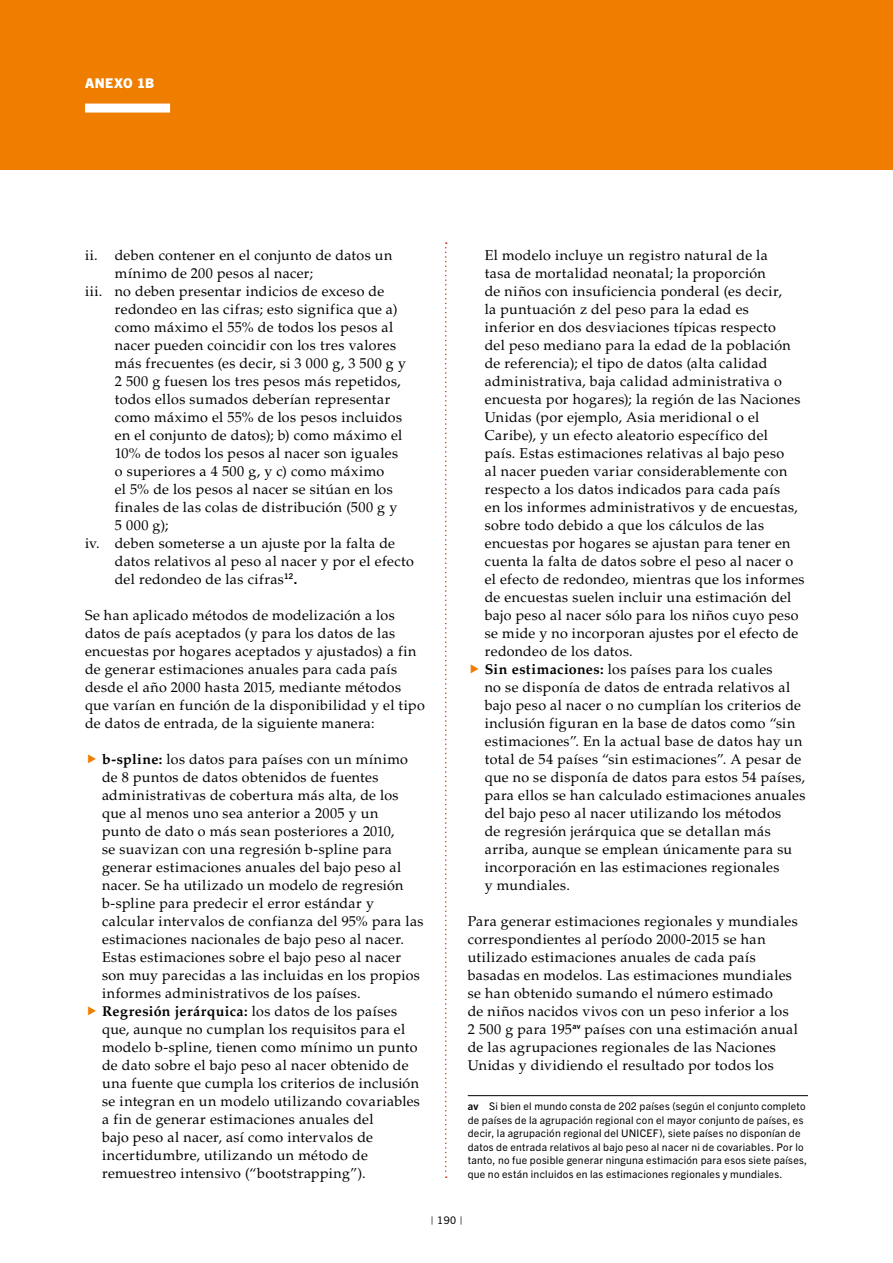
<style>
.page{position:relative;width:893px;height:1263px;background:#fff}
.page>*{position:absolute;margin:0;border:0;box-sizing:border-box;transform-origin:0 0}
.t1{font:14.25px/18px "Palatino LT Std";letter-spacing:.02em;color:#000}
.t2{font:800 13.5px "Trade Gothic Next LT Pro";letter-spacing:.04em;color:#fff}
.t3{font:10.5px/13.5px "Trade Gothic Next LT Pro";letter-spacing:.025em;color:#000}
.s1{font-family:"Trade Gothic Next LT Pro";font-weight:700;font-size:13.5px}
.s2{font-weight:700}
</style>
<div class="page">
<svg style="left:445px;top:242px;width:2px;height:936px"></svg>
<div style="left:0;top:0;width:893px;height:170px;background:#ef7d00"></div>
<div style="left:85px;top:104px;width:85px;height:9px;background:#fff"></div>
<hr style="left:468px;top:1095px;width:340px;height:1px;background:#000">
<p class="t2" style="left:85px;top:74px;width:71px">ANEXO 1B</p>
<p class="t1" style="left:85px;top:246px;width:309px">ii. deben contener en el conjunto de datos un</p>
<p class="t1" style="left:115px;top:264px;width:200px">mínimo de 200 pesos al nacer;</p>
<p class="t1" style="left:85px;top:282px;width:301px">iii. no deben presentar indicios de exceso de</p>
<p class="t1" style="left:115px;top:300px;width:284px">redondeo en las cifras; esto significa que a)</p>
<p class="t1" style="left:115px;top:318px;width:280px">como máximo el 55% de todos los pesos al</p>
<p class="t1" style="left:115px;top:336px;width:283px">nacer pueden coincidir con los tres valores</p>
<p class="t1" style="left:115px;top:354px;width:293px">más frecuentes (es decir, si 3 000 g, 3 500 g y</p>
<p class="t1" style="left:115px;top:372px;width:287px">2 500 g fuesen los tres pesos más repetidos,</p>
<p class="t1" style="left:115px;top:390px;width:277px">todos ellos sumados deberían representar</p>
<p class="t1" style="left:115px;top:408px;width:289px">como máximo el 55% de los pesos incluidos</p>
<p class="t1" style="left:115px;top:426px;width:289px">en el conjunto de datos); b) como máximo el</p>
<p class="t1" style="left:115px;top:444px;width:285px">10% de todos los pesos al nacer son iguales</p>
<p class="t1" style="left:115px;top:462px;width:271px">o superiores a 4 500 g, y c) como máximo</p>
<p class="t1" style="left:115px;top:480px;width:280px">el 5% de los pesos al nacer se sitúan en los</p>
<p class="t1" style="left:115px;top:498px;width:284px">finales de las colas de distribución (500 g y</p>
<p class="t1" style="left:115px;top:516px;width:55px">5 000 g);</p>
<p class="t1" style="left:85px;top:534px;width:312px">iv. deben someterse a un ajuste por la falta de</p>
<p class="t1" style="left:115px;top:552px;width:300px">datos relativos al peso al nacer y por el efecto</p>
<p class="t1" style="left:115px;top:570px;width:184px">del redondeo de las cifras<sup>12</sup><span class="s1">.</span></p>
<p class="t1" style="left:85px;top:606px;width:341px">Se han aplicado métodos de modelización a los datos de país aceptados (y para los datos de las encuestas por hogares aceptados y ajustados) a fin de generar estimaciones anuales para cada país desde el año 2000 hasta 2015, mediante métodos que varían en función de la disponibilidad y el tipo de datos de entrada, de la siguiente manera:</p>
<p class="t1" style="left:102px;top:750px;width:323px"><span class="s2">b-spline:</span> los datos para países con un mínimo de 8 puntos de datos obtenidos de fuentes administrativas de cobertura más alta, de los que al menos uno sea anterior a 2005 y un<br>punto de dato o más sean posteriores a 2010,<br>se suavizan con una regresión b-spline para generar estimaciones anuales del bajo peso al nacer. Se ha utilizado un modelo de regresión b-spline para predecir el error estándar y calcular intervalos de confianza del 95% para las estimaciones nacionales de bajo peso al nacer.<br>Estas estimaciones sobre el bajo peso al nacer son muy parecidas a las incluidas en los propios informes administrativos de los países.<br><span class="s2">Regresión jerárquica:</span> los datos de los países que, aunque no cumplan los requisitos para el modelo b-spline, tienen como mínimo un punto de dato sobre el bajo peso al nacer obtenido de una fuente que cumpla los criterios de inclusión se integran en un modelo utilizando covariables a fin de generar estimaciones anuales del<br>bajo peso al nacer, así como intervalos de incertidumbre, utilizando un método de remuestreo intensivo (“bootstrapping”).</p>
<p class="t1" style="left:485px;top:246px;width:322px">El modelo incluye un registro natural de la<br>tasa de mortalidad neonatal; la proporción<br>de niños con insuficiencia ponderal (es decir,<br>la puntuación z del peso para la edad es<br>inferior en dos desviaciones típicas respecto<br>del peso mediano para la edad de la población de referencia); el tipo de datos (alta calidad administrativa, baja calidad administrativa o encuesta por hogares); la región de las Naciones Unidas (por ejemplo, Asia meridional o el Caribe), y un efecto aleatorio específico del<br>país. Estas estimaciones relativas al bajo peso<br>al nacer pueden variar considerablemente con respecto a los datos indicados para cada país<br>en los informes administrativos y de encuestas, sobre todo debido a que los cálculos de las encuestas por hogares se ajustan para tener en cuenta la falta de datos sobre el peso al nacer o el efecto de redondeo, mientras que los informes de encuestas suelen incluir una estimación del bajo peso al nacer sólo para los niños cuyo peso se mide y no incorporan ajustes por el efecto de redondeo de los datos.<br><span class="s2">Sin estimaciones:</span> los países para los cuales<br>no se disponía de datos de entrada relativos al bajo peso al nacer o no cumplían los criterios de inclusión figuran en la base de datos como “sin estimaciones”. En la actual base de datos hay un total de 54 países “sin estimaciones”. A pesar de que no se disponía de datos para estos 54 países, para ellos se han calculado estimaciones anuales del bajo peso al nacer utilizando los métodos<br>de regresión jerárquica que se detallan más arriba, aunque se emplean únicamente para su incorporación en las estimaciones regionales<br>y mundiales.</p>
<p class="t1" style="left:468px;top:912px;width:332px">Para generar estimaciones regionales y mundiales correspondientes al período 2000-2015 se han utilizado estimaciones anuales de cada país basadas en modelos. Las estimaciones mundiales se han obtenido sumando el número estimado<br>de niños nacidos vivos con un peso inferior a los 2 500 g para 195<sup>av</sup> países con una estimación anual de las agrupaciones regionales de las Naciones Unidas y dividiendo el resultado por todos los</p>
<p class="t3" style="left:468px;top:1099px;width:341px"><span class="s2">av</span> Si bien el mundo consta de 202 países (según el conjunto completo de países de la agrupación regional con el mayor conjunto de países, es decir, la agrupación regional del UNICEF), siete países no disponían de datos de entrada relativos al bajo peso al nacer ni de covariables. Por lo tanto, no fue posible generar ninguna estimación para esos siete países, que no están incluidos en las estimaciones regionales y mundiales.</p>
<p class="t3" style="left:431px;top:1213px;width:33px">| 190 |</p>
</div>
